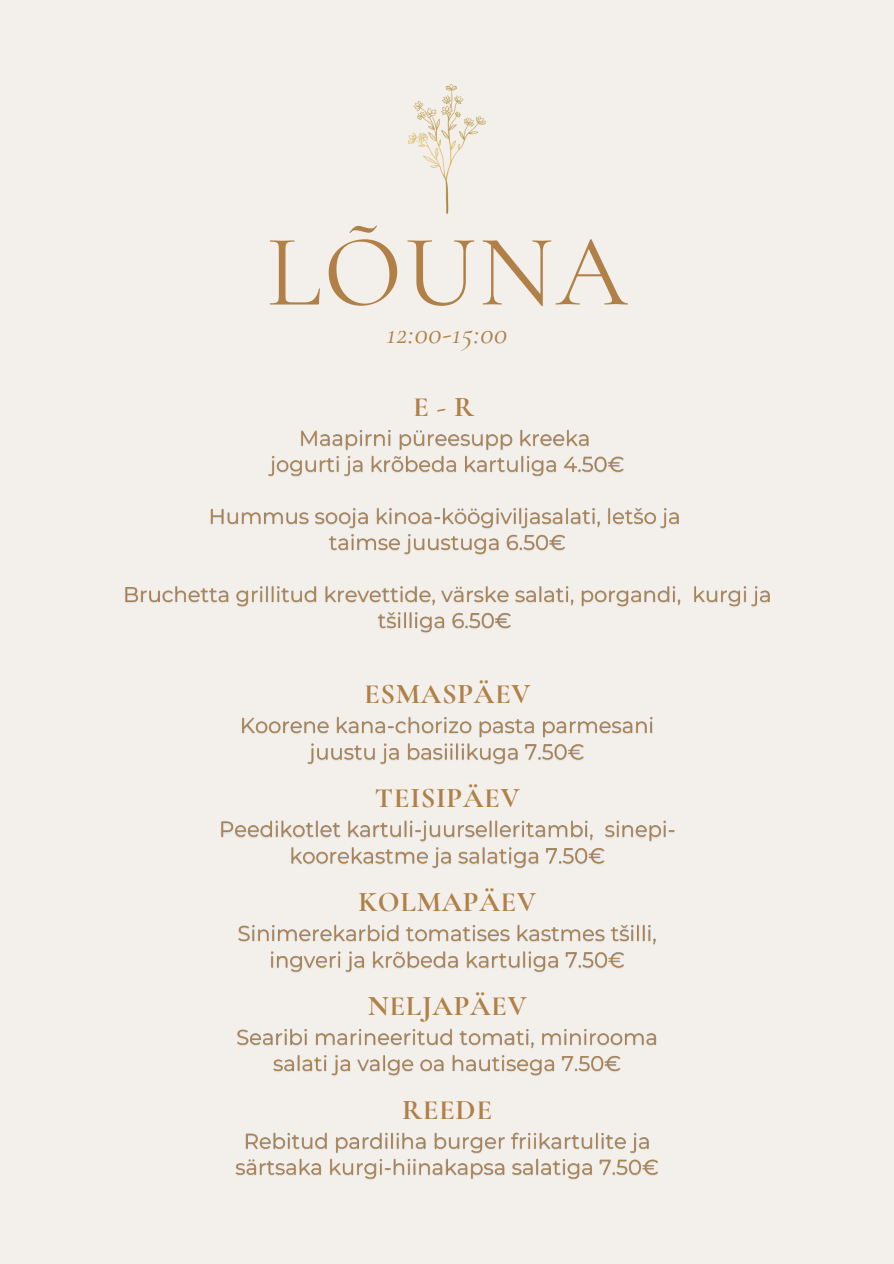
<style>
.page{position:relative;width:894px;height:1264px;background:#fff}
.page>*{position:absolute;margin:0;border:0;box-sizing:border-box;transform-origin:0 0}
.t1{font:102.45px "Cormorant Garamond";letter-spacing:.025em;color:#b08047}
.t2{font:italic 30px "Cormorant Garamond";letter-spacing:.025em;color:#b08047}
.t3{font:700 28.5px "Cormorant Garamond";letter-spacing:.025em;color:#b08047}
</style>
<div class="page">
<div style="left:0;top:0;width:893px;height:1263px;background:#f3f0ec"></div>
<img style="left:408px;top:85px;width:77px;height:128px">
<img style="left:125px;top:429px;width:645px;height:204px">
<img style="left:242px;top:716px;width:411px;height:49px">
<img style="left:221px;top:820px;width:454px;height:49px">
<img style="left:238px;top:924px;width:418px;height:49px">
<img style="left:237px;top:1028px;width:420px;height:48px">
<img style="left:235px;top:1132px;width:423px;height:48px">
<p class="t1" style="left:266px;top:210px;width:363px">LÕUNA</p>
<p class="t2" style="left:387px;top:315px;width:122px">12:00-15:00</p>
<p class="t3" style="left:413px;top:390px;width:62px">E-R</p>
<p class="t3" style="left:364px;top:676px;width:168px">ESMASPÄEV</p>
<p class="t3" style="left:375px;top:780px;width:146px">TEISIPÄEV</p>
<p class="t3" style="left:358px;top:884px;width:179px">KOLMAPÄEV</p>
<p class="t3" style="left:368px;top:988px;width:160px">NELJAPÄEV</p>
<p class="t3" style="left:402px;top:1092px;width:91px">REEDE</p>
</div>
